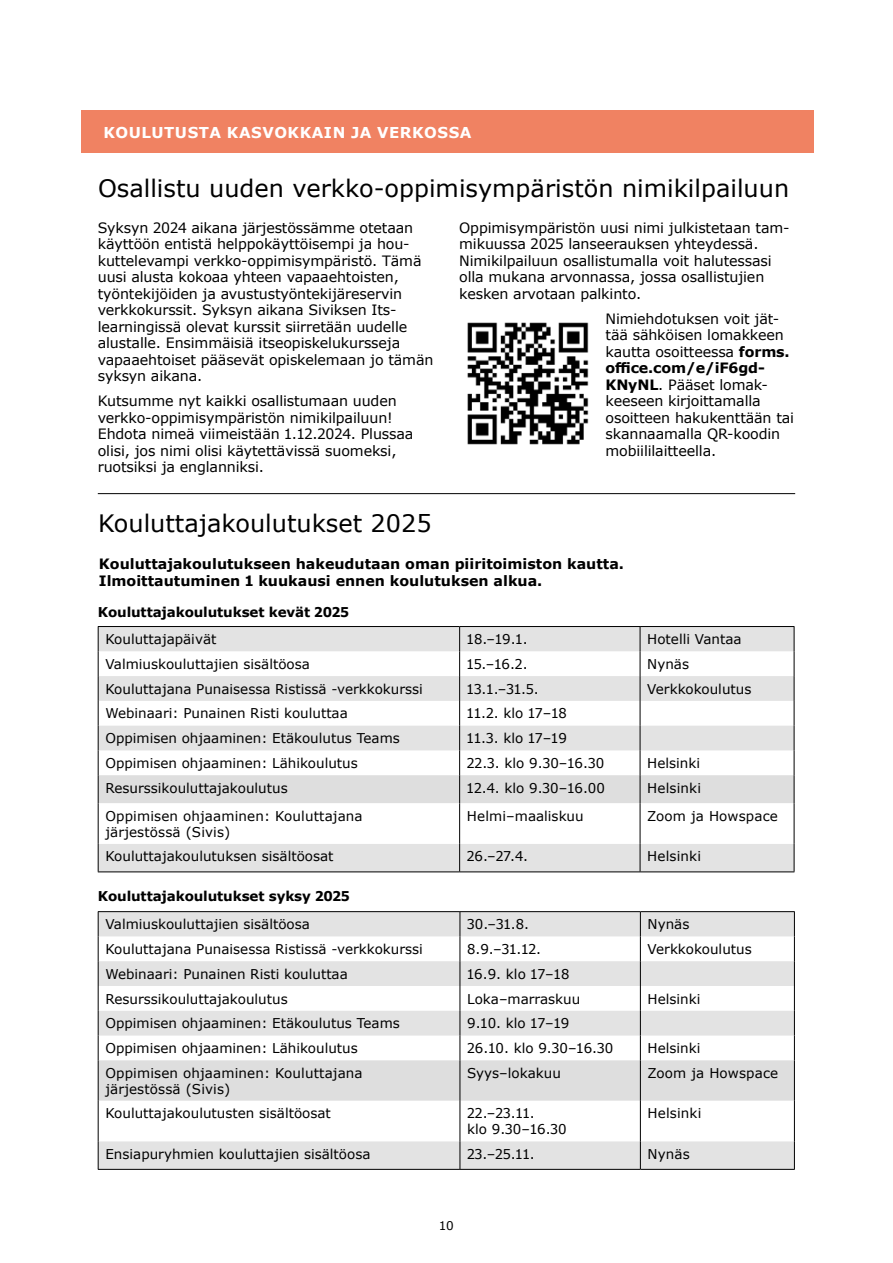
<style>
.page{position:relative;width:893px;height:1263px;background:#fff}
.page>*{position:absolute;margin:0;border:0;box-sizing:border-box;transform-origin:0 0}
.t1{font:24px "Verdana";color:#000}
.t2{font:700 15px "Verdana";letter-spacing:.035em;color:#fff}
.t3{font:14.25px/16.5px "Verdana";letter-spacing:-.01em;color:#000}
.t4{font:700 14.25px/16.5px "Verdana";color:#000}
.t5{font:13.5px/15.6px "Verdana";color:#000}
.t6{font:700 13.5px "Verdana";letter-spacing:-.01em;color:#000}
.t7{font:12px "Verdana";color:#000}
.s1{font-weight:700}
</style>
<div class="page">
<div style="left:82px;top:111px;width:732px;height:42px;background:#f08262"></div>
<img style="left:467px;top:322px;width:122px;height:123px">
<hr style="left:98px;top:493px;width:697px;height:1px;background:#000">
<hr style="left:98px;top:626px;width:362px;height:1px;background:#000">
<hr style="left:460px;top:626px;width:180px;height:1px;background:#000">
<hr style="left:640px;top:626px;width:154px;height:1px;background:#000">
<svg style="left:98px;top:627px;width:697px;height:244px"></svg>
<hr style="left:98px;top:871px;width:362px;height:1px;background:#000">
<hr style="left:460px;top:871px;width:180px;height:1px;background:#000">
<hr style="left:640px;top:871px;width:154px;height:1px;background:#000">
<hr style="left:98px;top:911px;width:362px;height:1px;background:#000">
<hr style="left:460px;top:911px;width:180px;height:1px;background:#000">
<hr style="left:640px;top:911px;width:155px;height:1px;background:#000">
<svg style="left:98px;top:912px;width:697px;height:257px"></svg>
<hr style="left:98px;top:1169px;width:362px;height:1px;background:#000">
<hr style="left:460px;top:1169px;width:180px;height:1px;background:#000">
<hr style="left:640px;top:1169px;width:155px;height:1px;background:#000">
<p class="t2" style="left:103px;top:122px;width:370px">KOULUTUSTA KASVOKKAIN JA VERKOSSA</p>
<h1 class="t1" style="left:98px;top:172px;width:693px">Osallistu uuden verkko-oppimisympäristön nimikilpailuun</h1>
<p class="t3" style="left:98px;top:219px;width:337px">Syksyn 2024 aikana järjestössämme otetaan käyttöön entistä helppokäyttöisempi ja hou&shy;kuttelevampi verkko-oppimisympäristö. Tämä uusi alusta kokoaa yhteen vapaaehtoisten, työntekijöiden ja avustustyöntekijäreservin verkkokurssit. Syksyn aikana Siviksen Its&shy;learningissä olevat kurssit siirretään uudelle alustalle. Ensimmäisiä itseopiskelukursseja vapaaehtoiset pääsevät opiskelemaan jo tämän syksyn aikana.</p>
<p class="t3" style="left:98px;top:393px;width:317px">Kutsumme nyt kaikki osallistumaan uuden verkko-oppimisympäristön nimikilpailuun!<br>Ehdota nimeä viimeistään 1.12.2024. Plussaa olisi, jos nimi olisi käytettävissä suomeksi, ruotsiksi ja englanniksi.</p>
<p class="t3" style="left:459px;top:219px;width:332px">Oppimisympäristön uusi nimi julkistetaan tam&shy;mikuussa 2025 lanseerauksen yhteydessä.<br>Nimikilpailuun osallistumalla voit halutessasi olla mukana arvonnassa, jossa osallistujien kesken arvotaan palkinto.</p>
<p class="t3" style="left:605px;top:310px;width:190px">Nimiehdotuksen voit jät&shy;tää sähköisen lomakkeen kautta osoitteessa <span class="s1">forms. office.com/e/iF6gd-<br>KNyNL</span>. Pääset lomak&shy;keeseen kirjoittamalla osoitteen hakukenttään tai skannaamalla QR-koodin mobiililaitteella.</p>
<h1 class="t1" style="left:98px;top:507px;width:335px">Kouluttajakoulutukset 2025</h1>
<p class="t4" style="left:99px;top:556px;width:527px">Kouluttajakoulutukseen hakeudutaan oman piiritoimiston kautta.<br>Ilmoittautuminen 1 kuukausi ennen koulutuksen alkua.</p>
<p class="t6" style="left:98px;top:602px;width:253px">Kouluttajakoulutukset kevät 2025</p>
<p class="t5" style="left:105px;top:631px;width:113px">Kouluttajapäivät</p>
<p class="t5" style="left:467px;top:631px;width:62px">18.–19.1.</p>
<p class="t5" style="left:647px;top:631px;width:96px">Hotelli Vantaa</p>
<p class="t5" style="left:105px;top:656px;width:206px">Valmiuskouluttajien sisältöosa</p>
<p class="t5" style="left:467px;top:656px;width:62px">15.–16.2.</p>
<p class="t5" style="left:647px;top:656px;width:43px">Nynäs</p>
<p class="t5" style="left:105px;top:681px;width:319px">Kouluttajana Punaisessa Ristissä -verkkokurssi</p>
<p class="t5" style="left:467px;top:681px;width:73px">13.1.–31.5.</p>
<p class="t5" style="left:647px;top:681px;width:106px">Verkkokoulutus</p>
<p class="t5" style="left:105px;top:706px;width:244px">Webinaari: Punainen Risti kouluttaa</p>
<p class="t5" style="left:467px;top:706px;width:101px">11.2. klo 17–18</p>
<p class="t5" style="left:105px;top:730px;width:296px">Oppimisen ohjaaminen: Etäkoulutus Teams</p>
<p class="t5" style="left:467px;top:730px;width:102px">11.3. klo 17–19</p>
<p class="t5" style="left:105px;top:755px;width:254px">Oppimisen ohjaaminen: Lähikoulutus</p>
<p class="t5" style="left:467px;top:755px;width:139px">22.3. klo 9.30–16.30</p>
<p class="t5" style="left:647px;top:755px;width:54px">Helsinki</p>
<p class="t5" style="left:105px;top:780px;width:184px">Resurssikouluttajakoulutus</p>
<p class="t5" style="left:467px;top:780px;width:140px">12.4. klo 9.30–16.00</p>
<p class="t5" style="left:647px;top:780px;width:55px">Helsinki</p>
<p class="t5" style="left:105px;top:808px;width:259px">Oppimisen ohjaaminen: Kouluttajana järjestössä (Sivis)</p>
<p class="t5" style="left:467px;top:808px;width:118px">Helmi–maaliskuu</p>
<p class="t5" style="left:647px;top:808px;width:132px">Zoom ja Howspace</p>
<p class="t5" style="left:105px;top:848px;width:230px">Kouluttajakoulutuksen sisältöosat</p>
<p class="t5" style="left:467px;top:848px;width:63px">26.–27.4.</p>
<p class="t5" style="left:647px;top:848px;width:55px">Helsinki</p>
<p class="t6" style="left:98px;top:887px;width:253px">Kouluttajakoulutukset syksy 2025</p>
<p class="t5" style="left:105px;top:916px;width:206px">Valmiuskouluttajien sisältöosa</p>
<p class="t5" style="left:467px;top:916px;width:63px">30.–31.8.</p>
<p class="t5" style="left:648px;top:916px;width:43px">Nynäs</p>
<p class="t5" style="left:105px;top:941px;width:319px">Kouluttajana Punaisessa Ristissä -verkkokurssi</p>
<p class="t5" style="left:467px;top:941px;width:75px">8.9.–31.12.</p>
<p class="t5" style="left:648px;top:941px;width:106px">Verkkokoulutus</p>
<p class="t5" style="left:105px;top:966px;width:244px">Webinaari: Punainen Risti kouluttaa</p>
<p class="t5" style="left:467px;top:966px;width:104px">16.9. klo 17–18</p>
<p class="t5" style="left:105px;top:991px;width:184px">Resurssikouluttajakoulutus</p>
<p class="t5" style="left:467px;top:991px;width:115px">Loka–marraskuu</p>
<p class="t5" style="left:648px;top:991px;width:54px">Helsinki</p>
<p class="t5" style="left:105px;top:1015px;width:296px">Oppimisen ohjaaminen: Etäkoulutus Teams</p>
<p class="t5" style="left:467px;top:1015px;width:104px">9.10. klo 17–19</p>
<p class="t5" style="left:105px;top:1040px;width:254px">Oppimisen ohjaaminen: Lähikoulutus</p>
<p class="t5" style="left:467px;top:1040px;width:148px">26.10. klo 9.30–16.30</p>
<p class="t5" style="left:648px;top:1040px;width:54px">Helsinki</p>
<p class="t5" style="left:105px;top:1065px;width:259px">Oppimisen ohjaaminen: Kouluttajana järjestössä (Sivis)</p>
<p class="t5" style="left:467px;top:1065px;width:95px">Syys–lokakuu</p>
<p class="t5" style="left:648px;top:1065px;width:132px">Zoom ja Howspace</p>
<p class="t5" style="left:105px;top:1105px;width:227px">Kouluttajakoulutusten sisältöosat</p>
<p class="t5" style="left:467px;top:1105px;width:101px">22.–23.11.<br>klo 9.30–16.30</p>
<p class="t5" style="left:648px;top:1105px;width:55px">Helsinki</p>
<p class="t5" style="left:105px;top:1146px;width:267px">Ensiapuryhmien kouluttajien sisältöosa</p>
<p class="t5" style="left:467px;top:1146px;width:69px">23.–25.11.</p>
<p class="t5" style="left:648px;top:1146px;width:44px">Nynäs</p>
<p class="t7" style="left:439px;top:1217px;width:17px">10</p>
</div>
